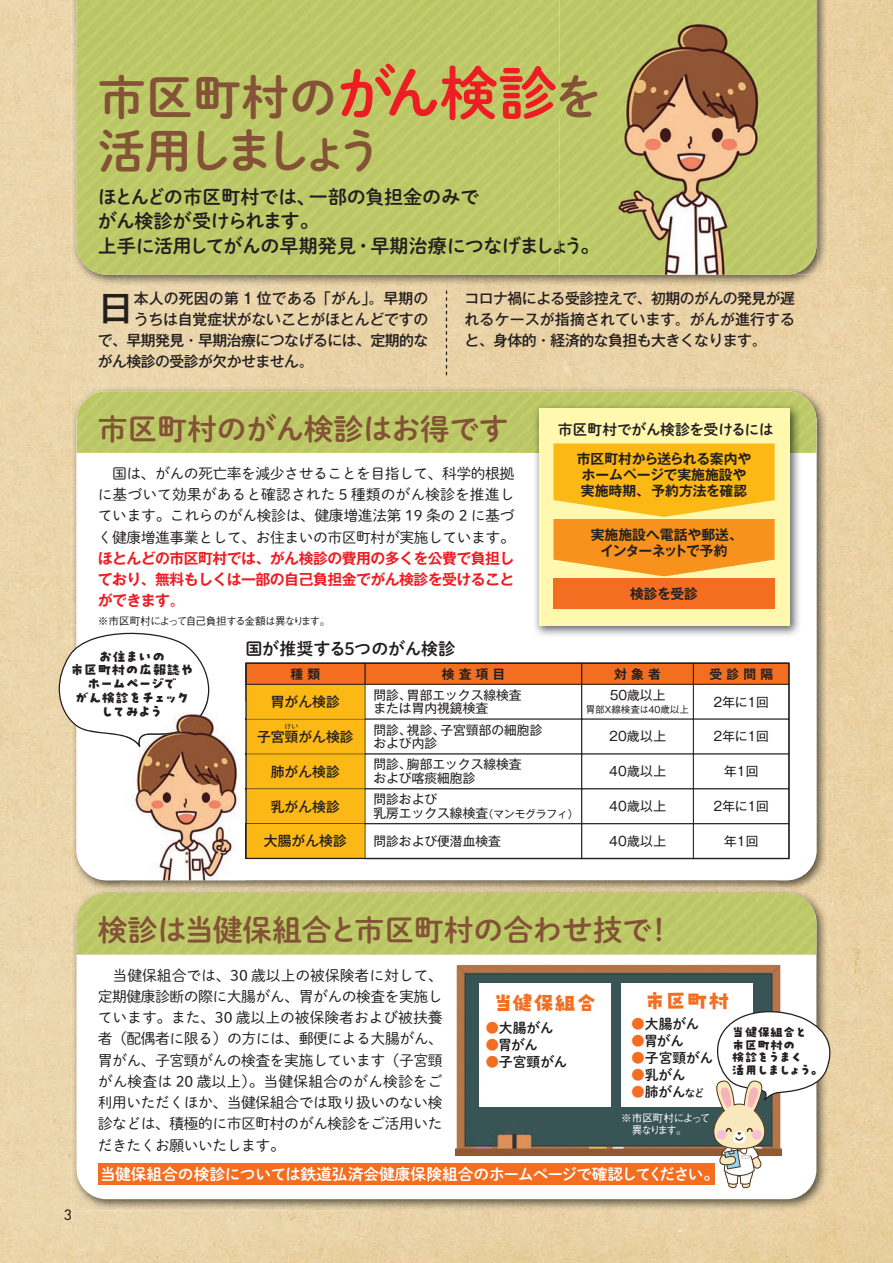
<style>
.page{position:relative;width:893px;height:1263px;background:#fff}
.page>*{position:absolute;margin:0;border:0;box-sizing:border-box;transform-origin:0 0}
.t1{font:47.85px/54.4px "Shuei M Go Std B 90 pv RKSJ H";letter-spacing:-.08em;color:#835237}
.t2{font:36.15px "Gothic MB101 Pr 6 Medium 90 pv RKSJ H";color:#231f20}
.t3{font:29.7px "Shuei M Go Std B 90 pv RKSJ H";color:#835237}
.t4{font:21.3px "P Puhu Picnic Min 2 H 90 pv RKSJ H";color:#f36e21}
.t5{font:19.2px/24.5px "Shuei M Go Std B 90 pv RKSJ H";letter-spacing:-.02em;color:#231f20}
.t6{font:19.2px "Shuei M Go Std B 90 pv RKSJ H";color:#021100}
.t7{font:16.95px "Shuei M Go Std B 90 pv RKSJ H";letter-spacing:-.01em;color:#231f20}
.t8{font:15.75px "Shuei M Go Std B 90 pv RKSJ H";letter-spacing:-.01em;color:#fff}
.t9{font:14.85px/21.3px "Shuei M Go Std L 90 pv RKSJ H";letter-spacing:-.035em;color:#231f20;text-align:justify}
.t10{font:14.85px/21.3px "Gothic MB101 Pr 6 Medium 90 pv RKSJ H";letter-spacing:-.025em;color:#231f20;text-align:justify}
.t11{font:14.85px/21.3px "Gothic MB101 Pr 6 De Bold 90 pv RKSJ H";letter-spacing:-.035em;color:#ee1d23;text-align:justify}
.t12{font:14.85px "Gothic MB101 Pr 6 Medium 90 pv RKSJ H";letter-spacing:.01em;color:#231f20}
.t13{font:14.85px "Shuei M Go Std B 90 pv RKSJ H";letter-spacing:-.03em;color:#231f20}
.t14{font:13.8px/15.9px "Gothic MB101 Pr 6 De Bold 90 pv RKSJ H";color:#231f20;text-align:center}
.t15{font:13.8px "Shuei M Go Std B 90 pv RKSJ H";letter-spacing:-.005em;color:#231f20}
.t16{font:13.8px/13.8px "P Puhu Picnic Min 2 H 90 pv RKSJ H";letter-spacing:-.045em;color:#231f20;text-align:center}
.t17{font:13.8px "Gothic MB101 Pr 6 Medium 90 pv RKSJ H";color:#231f20}
.t18{font:13.8px "Futura";color:#231f20}
.t19{font:12.75px/13.8px "Gothic MB101 Pr 6 Regular 90 pv RKSJ H";color:#231f20}
.t20{font:12.75px/12.8px "P Puhu Picnic Min 2 H 90 pv RKSJ H";letter-spacing:-.03em;color:#231f20}
.t21{font:12.75px "Gothic MB101 Pr 6 De Bold 90 pv RKSJ H";color:#231f20}
.t22{font:10.65px "Gothic BBB Pr 6 Medium 90 pv RKSJ V";letter-spacing:-.085em;color:#231f20}
.t23{font:10.65px/11.7px "Gothic BBB Pr 6 Medium 90 pv RKSJ V";letter-spacing:-.145em;color:#fff}
.t24{font:9.6px "Gothic BBB Pr 6 Medium 90 pv RKSJ V";color:#231f20}
.t25{font:6.9px "Gothic MB101 Pr 6 Medium 90 pv RKSJ H";color:#231f20}
.s1{font-size:58.5px;color:#ee1d23}
.s2{color:#021200}
.s3{color:#021300}
.s4{font-size:10.65px}
.s5{color:#f36e21}
</style>
<div class="page">
<img style="left:0;top:0;width:893px;height:1263px">
<img style="left:71px;top:0;width:757px;height:46px">
<img style="left:71px;top:46px;width:50px;height:240px">
<img style="left:778px;top:46px;width:50px;height:240px">
<img style="left:121px;top:275px;width:657px;height:11px">
<div style="left:77px;top:0;width:483px;height:275px;background:#bcc867"></div>
<img style="left:71px;top:892px;width:302px;height:319px">
<img style="left:373px;top:892px;width:455px;height:319px">
<div style="left:77px;top:893px;width:739px;height:306px;background:#fff;border-radius:30px"></div>
<div style="left:77px;top:893px;width:739px;height:62px;background:#bcc867"></div>
<img style="left:71px;top:386px;width:757px;height:50px">
<img style="left:71px;top:436px;width:50px;height:452px">
<img style="left:778px;top:436px;width:50px;height:452px">
<img style="left:121px;top:880px;width:657px;height:8px">
<img style="left:71px;top:888px;width:757px;height:4px">
<div style="left:77px;top:391px;width:739px;height:489px;background:#fff;border-radius:30px"></div>
<div style="left:77px;top:391px;width:739px;height:62px;background:#bdc867"></div>
<svg style="left:446px;top:291px;width:1px;height:84px"></svg>
<img style="left:533px;top:403px;width:268px;height:232px">
<div style="left:539px;top:408px;width:250px;height:218px;background:#fff8ae"></div>
<svg style="left:553px;top:443px;width:222px;height:133px;background:#fab32d"></svg>
<div style="left:553px;top:578px;width:222px;height:31px;background:#f36e21"></div>
<img style="left:455px;top:965px;width:326px;height:191px">
<div style="left:479px;top:983px;width:132px;height:123px;background:#fff"></div>
<div style="left:621px;top:983px;width:132px;height:123px;background:#fff"></div>
<svg style="left:245px;top:663px;width:544px;height:196px"></svg>
<svg style="left:51px;top:626px;width:159px;height:121px"></svg>
<img style="left:816px;top:0;width:1px;height:275px">
<img style="left:560px;top:0;width:256px;height:275px">
<img style="left:560px;top:236px;width:28px;height:19px">
<img style="left:560px;top:75px;width:37px;height:42px">
<img style="left:132px;top:702px;width:106px;height:178px">
<img style="left:245px;top:702px;width:1px;height:157px">
<svg style="left:246px;top:684px;width:119px;height:175px;background:#f4b214"></svg>
<img style="left:127px;top:702px;width:81px;height:45px">
<img style="left:127px;top:702px;width:80px;height:44px">
<img style="left:127px;top:702px;width:60px;height:1px">
<img style="left:127px;top:706px;width:33px;height:11px">
<svg style="left:708px;top:1007px;width:129px;height:181px"></svg>
<div style="left:98px;top:1163px;width:616px;height:21px;background:#f36e21"></div>
<h1 class="t1" style="left:98px;top:76px;width:506px">市区町村の<span class="s1">がん検診</span>を活用しましょう</h1>
<p class="t5" style="left:98px;top:187px;width:458px">ほとんどの市区町村では、一部の負担金のみで<br>がん検診が受けられます。<br>上手に活用してがんの早期発見・早期治療につなげまし</p>
<h2 class="t2" style="left:98px;top:295px;width:38px">日</h2>
<p class="t12" style="left:134px;top:292px;width:296px">本人の死因の第 1 位である「がん」。早期の</p>
<p class="t6" style="left:550px;top:238px;width:51px">ょ<span class="s2">う</span><span class="s3">。</span></p>
<p class="t10" style="left:465px;top:289px;width:332px">コロナ禍による受診控えで、初期のがんの発見が遅れるケースが指摘されています。がんが進行すると、身体的・経済的な負担も大きくなります。</p>
<p class="t10" style="left:134px;top:311px;width:296px">うちは自覚症状がないことがほとんどですの</p>
<p class="t10" style="left:98px;top:332px;width:332px">で、早期発見・早期治療につなげるには、定期的な</p>
<p class="t10" style="left:98px;top:353px;width:217px">がん検診の受診が欠かせません。</p>
<h3 class="t3" style="left:98px;top:417px;width:412px">市区町村のがん検診はお得です</h3>
<p class="t9" style="left:98px;top:464px;width:419px">　国は、がんの死亡率を減少させることを目指して、科学的根拠に基づいて効果があると確認された 5 種類のがん検診を推進しています。これらのがん検診は、健康増進法第 19 条の 2 に基づく健康増進事業として、お住まいの市区町村が実施しています。</p>
<p class="t11" style="left:98px;top:550px;width:418px">ほとんどの市区町村では、がん検診の費用の多くを公費で負担しており、無料もしくは一部の自己負担金でがん検診を受けることができます。</p>
<p class="t22" style="left:98px;top:616px;width:234px">※市区町村によって自己負担する金額は異なります。</p>
<p class="t13" style="left:558px;top:424px;width:217px">市区町村でがん検診を受けるには</p>
<p class="t14" style="left:577px;top:453px;width:176px">市区町村から送られる案内やホームページで実施施設や実施時期、予約方法を確認</p>
<p class="t14" style="left:591px;top:528px;width:154px">実施施設へ電話や郵送、インターネットで予約</p>
<p class="t14" style="left:630px;top:588px;width:70px">検診を受診</p>
<p class="t16" style="left:70px;top:651px;width:125px">お住まいの<br>市区町村の広報誌やホームページで<br>がん検診をチェックしてみよう</p>
<p class="t7" style="left:245px;top:642px;width:211px">国が推奨する５つのがん検診</p>
<p class="t21" style="left:290px;top:669px;width:31px">種 類</p>
<p class="t17" style="left:271px;top:697px;width:71px">胃がん検診</p>
<p class="t19" style="left:373px;top:690px;width:150px">問診、胃部エックス線検査または胃内視鏡検査</p>
<p class="t19" style="left:610px;top:690px;width:57px">50歳以上</p>
<p class="t21" style="left:442px;top:669px;width:65px">検 査 項 目</p>
<p class="t21" style="left:614px;top:669px;width:48px">対 象 者</p>
<p class="t21" style="left:709px;top:669px;width:65px">受 診 間 隔</p>
<p class="t19" style="left:712px;top:697px;width:59px">２年に１回</p>
<p class="t24" style="left:586px;top:706px;width:105px">胃部X線検査は40歳以上</p>
<p class="t25" style="left:285px;top:724px;width:15px">けい</p>
<p class="t19" style="left:373px;top:724px;width:171px">問診、視診、子宮頸部の細胞診および内診</p>
<p class="t19" style="left:609px;top:731px;width:59px">20歳以上</p>
<p class="t19" style="left:712px;top:731px;width:59px">２年に１回</p>
<p class="t17" style="left:271px;top:766px;width:71px">肺がん検診</p>
<p class="t19" style="left:373px;top:759px;width:150px">問診、胸部エックス線検査および喀痰細胞診</p>
<p class="t19" style="left:609px;top:766px;width:59px">40歳以上</p>
<p class="t19" style="left:724px;top:766px;width:36px">年１回</p>
<p class="t17" style="left:271px;top:801px;width:71px">乳がん検診</p>
<p class="t19" style="left:373px;top:794px;width:207px">問診および<br>乳房エックス線検査<span class="s4">（マンモグラフィ）</span></p>
<p class="t19" style="left:609px;top:801px;width:59px">40歳以上</p>
<p class="t19" style="left:712px;top:801px;width:59px">２年に１回</p>
<p class="t17" style="left:264px;top:836px;width:84px">大腸がん検診</p>
<p class="t19" style="left:373px;top:836px;width:129px">問診および便潜血検査</p>
<p class="t19" style="left:609px;top:836px;width:59px">40歳以上</p>
<p class="t19" style="left:724px;top:836px;width:36px">年１回</p>
<p class="t17" style="left:257px;top:731px;width:98px">子宮頸がん検診</p>
<h3 class="t3" style="left:98px;top:919px;width:578px">検診は当健保組合と市区町村の合わせ技で！</h3>
<p class="t9" style="left:98px;top:966px;width:347px">　当健保組合では、30 歳以上の被保険者に対して、定期健康診断の際に大腸がん、胃がんの検査を実施しています。また、30 歳以上の被保険者および被扶養者（配偶者に限る）の方には、郵便による大腸がん、胃がん、子宮頸がんの検査を実施しています（子宮頸がん検査は 20 歳以上）。当健保組合のがん検診をご利用いただくほか、当健保組合では取り扱いのない検診などは、積極的に市区町村のがん検診をご活用いただきたくお願いいたします。</p>
<h3 class="t4" style="left:493px;top:995px;width:106px">当健保組合</h3>
<h3 class="t4" style="left:644px;top:992px;width:87px">市区町村</h3>
<p class="t15" style="left:485px;top:1022px;width:70px"><span class="s5">●</span>大腸がん</p>
<p class="t15" style="left:485px;top:1039px;width:54px"><span class="s5">●</span>胃がん</p>
<p class="t15" style="left:485px;top:1056px;width:83px"><span class="s5">●</span>子宮頸がん</p>
<p class="t15" style="left:631px;top:1019px;width:70px"><span class="s5">●</span>大腸がん</p>
<p class="t15" style="left:631px;top:1036px;width:54px"><span class="s5">●</span>胃がん</p>
<p class="t15" style="left:631px;top:1053px;width:83px"><span class="s5">●</span>子宮頸がん</p>
<p class="t15" style="left:631px;top:1070px;width:69px"><span class="s5">●</span>乳がん　</p>
<p class="t15" style="left:631px;top:1087px;width:75px"><span class="s5">●</span>肺がん<span class="s4">など</span></p>
<p class="t23" style="left:621px;top:1113px;width:91px">※市区町村によって　異なります。</p>
<p class="t20" style="left:732px;top:1027px;width:93px">当健保組合と市区町村の<br>検診をうまく<br>活用しましょう。</p>
<p class="t18" style="left:64px;top:1205px;width:9px">3</p>
<p class="t8" style="left:100px;top:1168px;width:620px">当健保組合の検診については鉄道弘済会健康保険組合のホームページで確認してください。</p>
</div>
